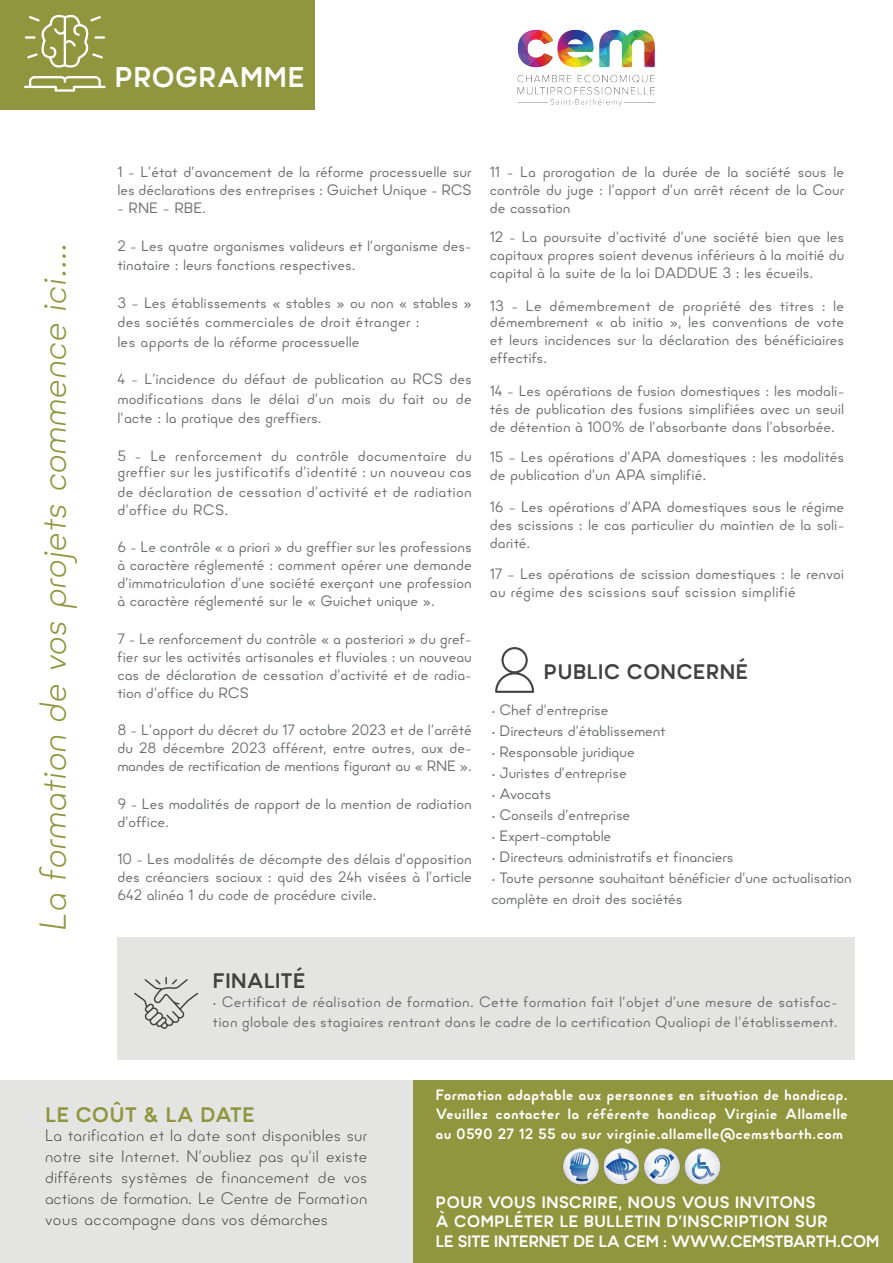
<style>
.page{position:relative;width:893px;height:1263px;background:#fff}
.page>*{position:absolute;margin:0;border:0;box-sizing:border-box;transform-origin:0 0}
.t1{font:italic 300 37.5px "Minimo";color:#8f963e}
.t2{font:700 28.5px "Minimo";color:#fff}
.t3{font:700 21px "Minimo";color:#424242}
.t4{font:700 21px "Minimo";color:#8f963e}
.t5{font:300 16.5px/21px "Minimo";letter-spacing:.02em;color:#424242;text-align:justify}
.t6{font:700 16.5px "Minimo";color:#fff}
.t7{font:700 16.5px "Minimo";letter-spacing:-.04em;color:#fff}
.t8{font:15px/18px "Minimo";color:#6c6d70}
.t9{font:15px/16.5px "Minimo";letter-spacing:.02em;color:#6c6d70}
.t10{font:700 15px/19.5px "Minimo";letter-spacing:.01em;color:#fff;text-align:justify}
.t11{font:15px "Minimo";letter-spacing:-.025em;color:#6c6d70}
</style>
<div class="page">
<img style="left:517px;top:29px;width:138px;height:78px">
<div style="left:0;top:0;width:315px;height:109px;background:#8f963e"></div>
<svg style="left:25px;top:14px;width:80px;height:54px"></svg>
<svg style="left:24px;top:76px;width:82px;height:16px"></svg>
<div style="left:117px;top:937px;width:738px;height:123px;background:#e4e4e3"></div>
<svg style="left:134px;top:977px;width:64px;height:52px"></svg>
<svg style="left:495px;top:647px;width:39px;height:46px"></svg>
<div style="left:388px;top:1080px;width:505px;height:183px;background:#8f963e"></div>
<div style="left:0;top:1080px;width:412px;height:183px;background:#e4e4e3"></div>
<img style="left:562px;top:1148px;width:159px;height:37px">
<p class="t1" style="left:28px;top:930px;width:688px;rotate:-90deg">La formation de vos projets commence ici….</p>
<p class="t2" style="left:114px;top:57px;width:192px">PROGRAMME</p>
<p class="t8" style="left:117px;top:163px;width:356px">1 - L’état d’avancement de la réforme processuelle sur les déclarations des entreprises : Guichet Unique - RCS</p>
<p class="t8" style="left:117px;top:199px;width:90px">- RNE – RBE.</p>
<p class="t8" style="left:117px;top:236px;width:356px;line-height:19.5px">2 - Les quatre organismes valideurs et l’organisme des&shy;tinataire : leurs fonctions respectives.</p>
<p class="t8" style="left:117px;top:293px;width:356px;line-height:19.5px">3 – Les établissements « stables » ou non « stables » des sociétés commerciales de droit étranger :</p>
<p class="t8" style="left:117px;top:332px;width:244px">les apports de la réforme processuelle</p>
<p class="t8" style="left:117px;top:369px;width:356px;line-height:19.5px;text-align:justify">4 - L’incidence du défaut de publication au RCS des modifications dans le délai d’un mois du fait ou de l’acte : la pratique des greffiers.</p>
<p class="t9" style="left:117px;top:447px;width:356px">5 - Le renforcement du contrôle documentaire du greffier sur les justificatifs d’identité : un nouveau cas</p>
<p class="t9" style="left:117px;top:482px;width:356px;line-height:18px">de déclaration de cessation d’activité et de radiation d’office du RCS.</p>
<p class="t8" style="left:117px;top:538px;width:356px;text-align:justify">6 - Le contrôle « a priori » du greffier sur les professions à caractère réglementé : comment opérer une demande d’immatriculation d’une société exerçant une profession à caractère réglementé sur le « Guichet unique ».</p>
<p class="t8" style="left:117px;top:629px;width:356px;text-align:justify">7 - Le renforcement du contrôle « a posteriori » du gref&shy;fier sur les activités artisanales et fluviales : un nouveau cas de déclaration de cessation d’activité et de radia&shy;tion d’office du RCS</p>
<p class="t8" style="left:117px;top:721px;width:356px;text-align:justify">8 - L’apport du décret du 17 octobre 2023 et de l’arrêté du 28 décembre 2023 afférent, entre autres, aux de&shy;mandes de rectification de mentions figurant au « RNE ».</p>
<p class="t8" style="left:117px;top:794px;width:356px">9 - Les modalités de rapport de la mention de radiation d’office.</p>
<p class="t8" style="left:117px;top:850px;width:356px;text-align:justify">10 - Les modalités de décompte des délais d’opposition des créanciers sociaux : quid des 24h visées à l’article 642 alinéa 1 du code de procédure civile.</p>
<p class="t8" style="left:490px;top:163px;width:356px;text-align:justify">11 - La prorogation de la durée de la société sous le contrôle du juge : l’apport d’un arrêt récent de la Cour de cassation</p>
<p class="t8" style="left:490px;top:227px;width:356px;text-align:justify">12 - La poursuite d’activité d’une société bien que les capitaux propres soient devenus inférieurs à la moitié du capital à la suite de la loi DADDUE 3 : les écueils.</p>
<p class="t8" style="left:490px;top:297px;width:356px;line-height:16.5px">13 - Le démembrement de propriété des titres : le démembrement « ab initio », les conventions de vote</p>
<p class="t8" style="left:490px;top:331px;width:356px">et leurs incidences sur la déclaration des bénéficiaires effectifs.</p>
<p class="t8" style="left:490px;top:382px;width:356px;text-align:justify">14 - Les opérations de fusion domestiques : les modali&shy;tés de publication des fusions simplifiées avec un seuil de détention à 100% de l’absorbante dans l’absorbée.</p>
<p class="t8" style="left:490px;top:448px;width:356px">15 – Les opérations d’APA domestiques : les modalités de publication d’un APA simplifié.</p>
<p class="t8" style="left:490px;top:497px;width:356px;text-align:justify">16 – Les opérations d’APA domestiques sous le régime des scissions : le cas particulier du maintien de la soli&shy;darité.</p>
<p class="t8" style="left:490px;top:565px;width:356px">17 – Les opérations de scission domestiques : le renvoi au régime des scissions sauf scission simplifié</p>
<p class="t3" style="left:544px;top:658px;width:206px">PUBLIC CONCERNÉ</p>
<p class="t8" style="left:491px;top:701px;width:119px">• Chef d’entreprise</p>
<p class="t8" style="left:491px;top:722px;width:176px">• Directeurs d’établissement</p>
<p class="t8" style="left:491px;top:743px;width:145px">• Responsable juridique</p>
<p class="t8" style="left:491px;top:764px;width:137px">• Juristes d’entreprise</p>
<p class="t11" style="left:491px;top:784px;width:61px">• Avocats</p>
<p class="t8" style="left:491px;top:806px;width:140px">• Conseils d’entreprise</p>
<p class="t8" style="left:491px;top:827px;width:121px">• Expert-comptable</p>
<p class="t8" style="left:491px;top:848px;width:244px">• Directeurs administratifs et financiers</p>
<p class="t8" style="left:491px;top:867px;width:362px;line-height:21px">• Toute personne souhaitant bénéficier d’une actualisation complète en droit des sociétés</p>
<p class="t3" style="left:213px;top:966px;width:94px">FINALITÉ</p>
<p class="t9" style="left:213px;top:992px;width:627px;line-height:19.5px">• Certificat de réalisation de formation. Cette formation fait l’objet d’une mesure de satisfac&shy;tion globale des stagiaires rentrant dans le cadre de la certification Qualiopi de l’établissement.</p>
<p class="t4" style="left:45px;top:1100px;width:212px">LE COÛT &amp; LA DATE</p>
<p class="t5" style="left:45px;top:1125px;width:324px">La tarification et la date sont disponibles sur notre site Internet. N’oubliez pas qu’il existe différents systèmes de financement de vos actions de formation. Le Centre de Formation vous accompagne dans vos démarches</p>
<p class="t10" style="left:436px;top:1084px;width:414px">Formation adaptable aux personnes en situation de handicap.<br>Veuillez contacter la référente handicap Virginie Allamelle au 0590 27 12 55 ou sur virginie.allamelle@cemstbarth.com</p>
<p class="t6" style="left:436px;top:1191px;width:382px">POUR VOUS INSCRIRE, NOUS VOUS INVITONS</p>
<p class="t6" style="left:436px;top:1210px;width:394px">À COMPLÉTER LE BULLETIN D’INSCRIPTION SUR</p>
<p class="t7" style="left:436px;top:1230px;width:445px">LE SITE INTERNET DE LA CEM : WWW.CEMSTBARTH.COM</p>
</div>
